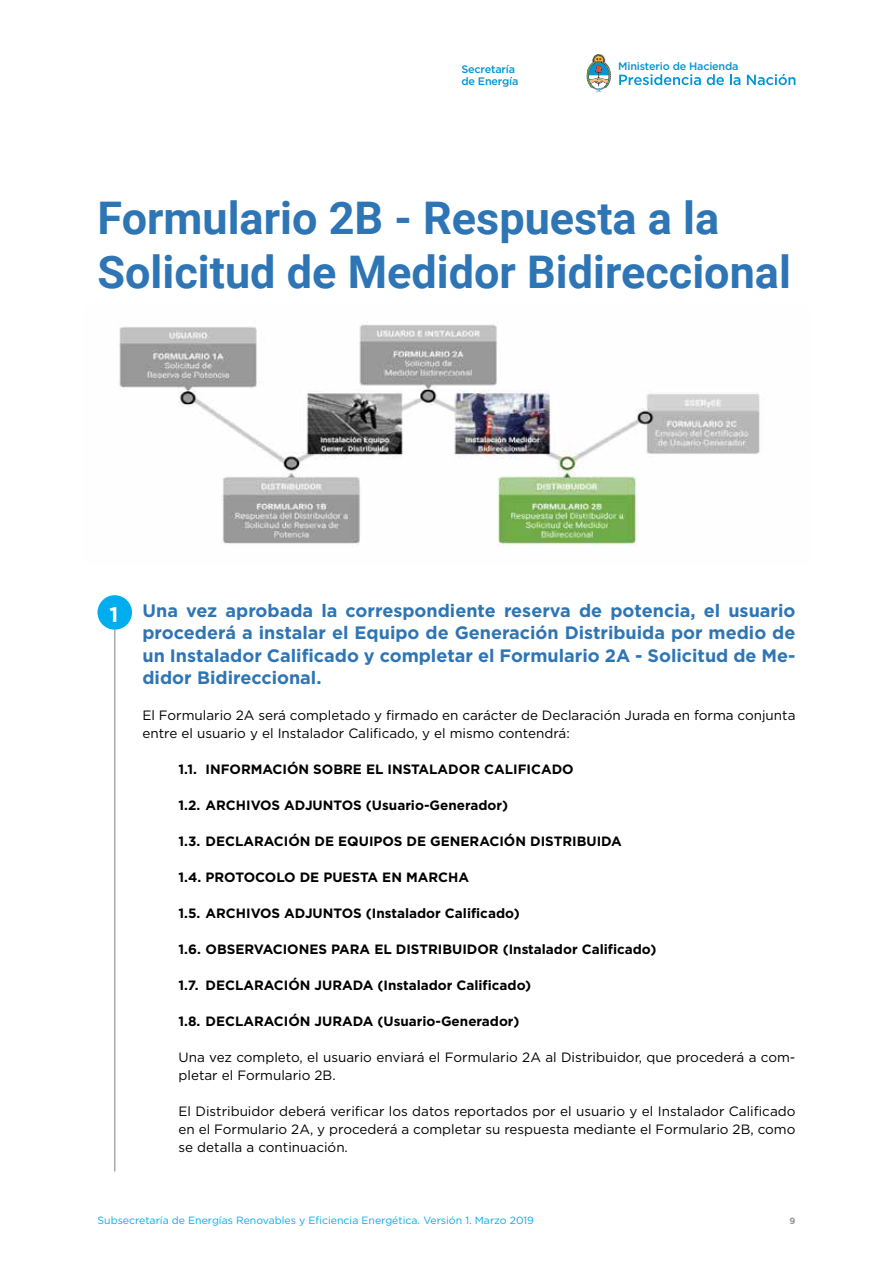
<style>
.page{position:relative;width:893px;height:1263px;background:#fff}
.page>*{position:absolute;margin:0;border:0;box-sizing:border-box;transform-origin:0 0}
.t1{font:700 45px/54px "Roboto";color:#2e75b5}
.t2{font:700 21px "Gotham";color:#fff}
.t3{font:700 18px/22.5px "Gotham";color:#2e75b5;text-align:justify}
.t4{font:13.5px/18px "Gotham";color:#000}
.t5{font:700 13.5px "Gotham";color:#000}
.t6{font:500 10.8px "Gotham";letter-spacing:-.02em;color:#0095d5}
.t7{font:10.5px "Gotham";color:#00aeef}
.t8{font:700 9px "Gotham";color:#939598}
</style>
<div class="page">
<svg style="left:619px;top:74px;width:82px;height:11px"></svg>
<svg style="left:707px;top:74px;width:17px;height:11px"></svg>
<svg style="left:730px;top:74px;width:10px;height:11px"></svg>
<svg style="left:747px;top:74px;width:48px;height:11px"></svg>
<svg style="left:587px;top:54px;width:24px;height:38px"></svg>
<img style="left:119px;top:324px;width:641px;height:222px">
<div style="left:98px;top:595px;width:34px;height:35px;background:#00aeef;border-radius:50%"></div>
<hr style="left:114px;top:630px;width:2px;height:541px;background:#a7a9ac">
<p class="t6" style="left:461px;top:62px;width:55px">Secretaría</p>
<p class="t6" style="left:618px;top:60px;width:122px">Ministerio de Hacienda</p>
<p class="t6" style="left:461px;top:74px;width:58px">de Energía</p>
<h1 class="t1" style="left:98px;top:189px;width:695px">Formulario 2B - Respuesta a la<br>Solicitud de Medidor Bidireccional</h1>
<h2 class="t2" style="left:110px;top:603px;width:10px">1</h2>
<h3 class="t3" style="left:142px;top:598px;width:654px">Una vez aprobada la correspondiente reserva de potencia, el usuario procederá a instalar el Equipo de Generación Distribuida por medio de un Instalador Calificado y completar el Formulario 2A - Solicitud de Me&shy;didor Bidireccional.</h3>
<p class="t4" style="left:142px;top:706px;width:654px">El Formulario 2A será completado y firmado en carácter de Declaración Jurada en forma conjunta entre el usuario y el Instalador Calificado, y el mismo contendrá:</p>
<p class="t5" style="left:179px;top:761px;width:397px">1.1. INFORMACIÓN SOBRE EL INSTALADOR CALIFICADO</p>
<p class="t5" style="left:179px;top:797px;width:331px">1.2. ARCHIVOS ADJUNTOS (Usuario-Generador)</p>
<p class="t5" style="left:179px;top:833px;width:445px">1.3. DECLARACIÓN DE EQUIPOS DE GENERACIÓN DISTRIBUIDA</p>
<p class="t5" style="left:179px;top:869px;width:292px">1.4. PROTOCOLO DE PUESTA EN MARCHA</p>
<p class="t5" style="left:179px;top:905px;width:343px">1.5. ARCHIVOS ADJUNTOS (Instalador Calificado)</p>
<p class="t5" style="left:179px;top:941px;width:479px">1.6. OBSERVACIONES PARA EL DISTRIBUIDOR (Instalador Calificado)</p>
<p class="t5" style="left:179px;top:977px;width:354px">1.7. DECLARACIÓN JURADA (Instalador Calificado)</p>
<p class="t5" style="left:179px;top:1013px;width:343px">1.8. DECLARACIÓN JURADA (Usuario-Generador)</p>
<p class="t4" style="left:179px;top:1048px;width:618px">Una vez completo, el usuario enviará el Formulario 2A al Distribuidor, que procederá a com&shy;pletar el Formulario 2B.</p>
<p class="t4" style="left:179px;top:1102px;width:618px;text-align:justify">El Distribuidor deberá verificar los datos reportados por el usuario y el Instalador Calificado en el Formulario 2A, y procederá a completar su respuesta mediante el Formulario 2B, como se detalla a continuación.</p>
<p class="t7" style="left:98px;top:1214px;width:438px">Subsecretaría de Energías Renovables y Eficiencia Energética. Versión 1. Marzo 2019</p>
<p class="t8" style="left:789px;top:1215px;width:7px">9</p>
</div>
